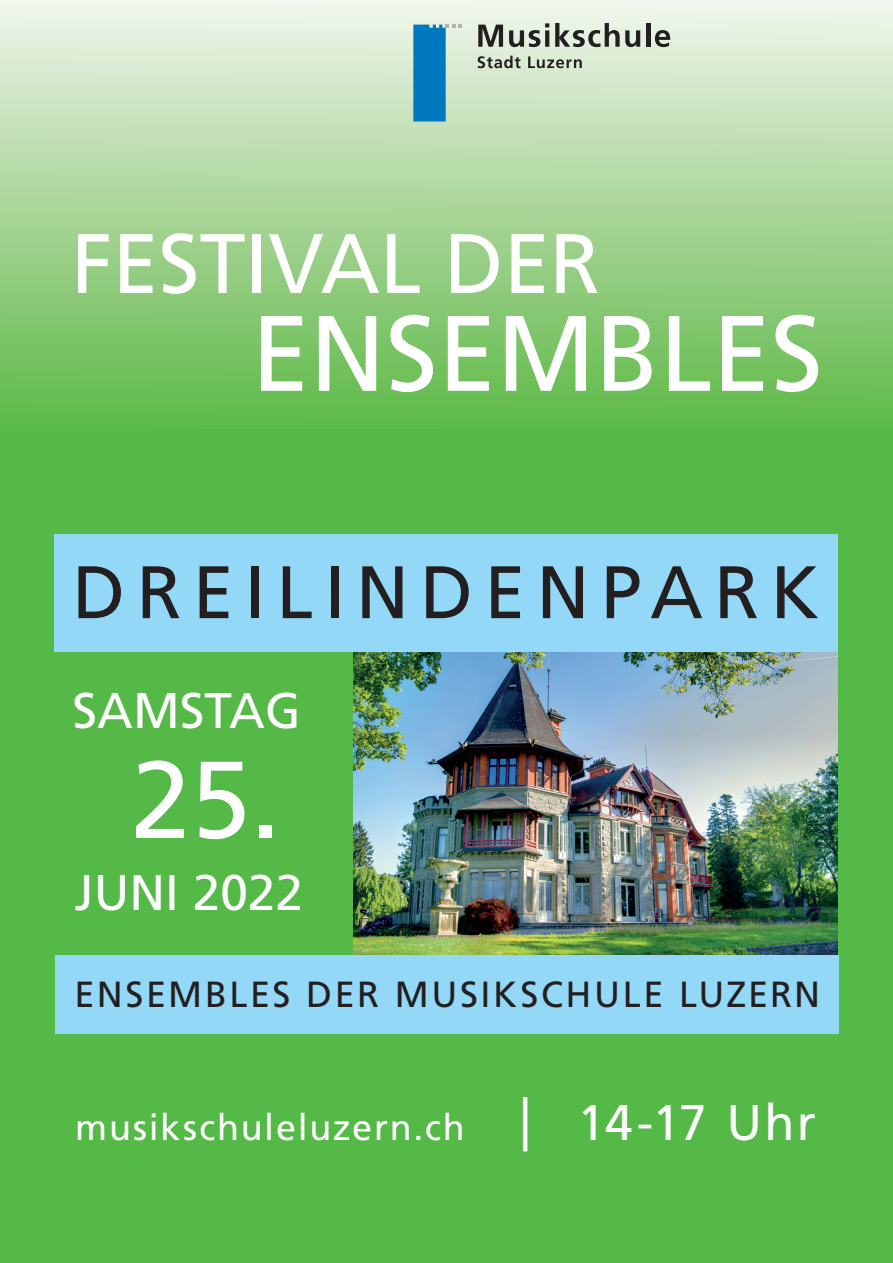
<style>
.page{position:relative;width:893px;height:1263px;background:#54b947}
.page>*{position:absolute;margin:0;border:0;box-sizing:border-box;transform-origin:0 0}
.t1{font:109.05px "Frutiger LT Std";color:#fff}
.t2{font:107.1px "Frutiger LT Std";color:#fff}
.t3{font:84.15px "Frutiger LT Std";color:#fff}
.t4{font:74.25px "Frutiger LT Std";letter-spacing:.15em;color:#231f20}
.t5{font:49.95px "Frutiger LT Std";color:#fff}
.t6{font:36.3px "Frutiger LT Std";letter-spacing:.07em;color:#231f20}
.t7{font:36.3px "Frutiger LT Std";letter-spacing:.05em;color:#fff}
</style>
<div class="page">
<img style="left:354px;top:652px;width:483px;height:303px">
<div style="left:0;top:0;width:893px;height:428px;background:linear-gradient(to bottom,#f1f5eb,#5eb847)"></div>
<svg style="left:413px;top:25px;width:49px;height:97px;background:#4a9fc5"></svg>
<svg style="left:478px;top:25px;width:25px;height:22px"></svg>
<svg style="left:509px;top:23px;width:40px;height:24px"></svg>
<svg style="left:555px;top:23px;width:85px;height:24px;background:#9ea499"></svg>
<hr style="left:646px;top:23px;width:4px;height:24px;background:#231f20">
<svg style="left:655px;top:30px;width:15px;height:17px"></svg>
<svg style="left:478px;top:56px;width:43px;height:12px"></svg>
<svg style="left:528px;top:56px;width:54px;height:12px"></svg>
<div style="left:54px;top:534px;width:783px;height:118px;background:#93d9f7"></div>
<div style="left:55px;top:955px;width:784px;height:78px;background:#93d9f7"></div>
<hr style="left:523px;top:1097px;width:4px;height:54px;background:#fff">
<h3 class="t3" style="left:71px;top:214px;width:530px">FESTIVAL DER</h3>
<h2 class="t2" style="left:251px;top:291px;width:573px">ENSEMBLES</h2>
<h3 class="t4" style="left:72px;top:549px;width:748px">DREILINDENPARK</h3>
<h3 class="t5" style="left:73px;top:682px;width:230px">SAMSTAG</h3>
<h1 class="t1" style="left:131px;top:736px;width:152px">25.</h1>
<h3 class="t5" style="left:75px;top:863px;width:230px">JUNI 2022</h3>
<p class="t6" style="left:74px;top:972px;width:747px">ENSEMBLES DER MUSIKSCHULE LUZERN</p>
<p class="t7" style="left:75px;top:1106px;width:391px">musikschuleluzern.ch</p>
<h3 class="t5" style="left:578px;top:1094px;width:240px">14-17 Uhr</h3>
</div>
